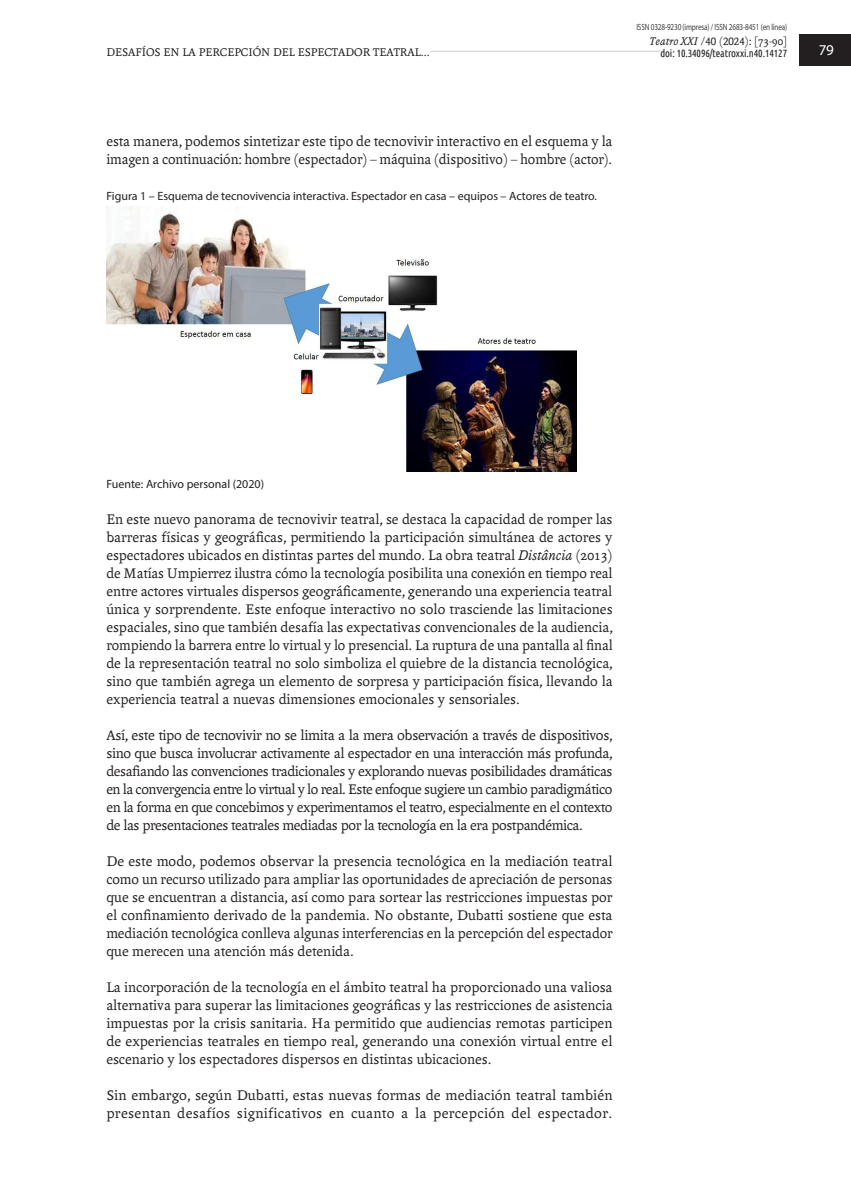
<style>
.page{position:relative;width:851px;height:1191px;background:#fff}
.page>*{position:absolute;margin:0;border:0;box-sizing:border-box;transform-origin:0 0}
.t1{font:15px/18px "Andralis ND Os F";color:#231f20;text-align:justify}
.t2{font:15px/18px "Andralis ND Os F";letter-spacing:.02em;color:#231f20}
.t3{font:15px "Myriad Pro";color:#fff}
.t4{font:12px "Myriad Pro";color:#231f20}
.t5{font:12px "Andralis ND Os F";color:#231f20}
.t6{font:12px "Andralis NDSC";color:#231f20}
.t7{font:10.5px "Ubuntu Condensed";letter-spacing:-.01em;color:#231f20}
.t8{font:9px "Myriad Pro";letter-spacing:-.02em;color:#3e3e3f;scale:.8 1}
.s1{font-family:"Andralis ND Os F";font-style:italic}
.s2{font-family:"Andralis ND Os F"}
.s3{font-style:italic}
</style>
<div class="page">
<hr style="left:112px;top:51px;width:664px;height:1px;background:#d1d2d4">
<div style="left:660px;top:46px;width:127px;height:15px;background:#fff"></div>
<div style="left:799px;top:35px;width:51px;height:31px;background:#231f20"></div>
<div style="left:106px;top:45px;width:324px;height:15px;background:#fff"></div>
<img style="left:106px;top:207px;width:471px;height:264px">
<p class="t8" style="left:636px;top:22px;width:190px">ISSN 0328-9230 (impresa) / ISSN 2683-8451 (en línea)</p>
<p class="t6" style="left:649px;top:34px;width:139px"><span class="s1">Teatro XXI</span> /40 (2024): <span class="s2">[73-90]</span></p>
<p class="t5" style="left:106px;top:46px;width:325px">DESAFÍOS EN LA PERCEPCIÓN DEL ESPECTADOR TEATRAL...</p>
<p class="t7" style="left:660px;top:47px;width:128px">doi: 10.34096/teatroxxi.n40.14127</p>
<p class="t3" style="left:818px;top:41px;width:17px">79</p>
<p class="t1" style="left:106px;top:132px;width:507px">esta manera, podemos sintetizar este tipo de tecnovivir interactivo en el esquema y la imagen a continuación: hombre (espectador) – máquina (dispositivo) – hombre (actor).</p>
<p class="t4" style="left:106px;top:188px;width:492px">Figura 1 – Esquema de tecnovivencia interactiva. Espectador en casa – equipos – Actores de teatro.</p>
<p class="t4" style="left:106px;top:476px;width:159px">Fuente: Archivo personal (2020)</p>
<p class="t1" style="left:106px;top:510px;width:507px">En este nuevo panorama de tecnovivir teatral, se destaca la capacidad de romper las barreras físicas y geográficas, permitiendo la participación simultánea de actores y espectadores ubicados en distintas partes del mundo. La obra teatral <span class="s3">Distância</span> (2013) de Matías Umpierrez ilustra cómo la tecnología posibilita una conexión en tiempo real entre actores virtuales dispersos geográficamente, generando una experiencia teatral única y sorprendente. Este enfoque interactivo no solo trasciende las limitaciones espaciales, sino que también desafía las expectativas convencionales de la audiencia, rompiendo la barrera entre lo virtual y lo presencial. La ruptura de una pantalla al final de la representación teatral no solo simboliza el quiebre de la distancia tecnológica, sino que también agrega un elemento de sorpresa y participación física, llevando la experiencia teatral a nuevas dimensiones emocionales y sensoriales.</p>
<p class="t1" style="left:106px;top:726px;width:507px">Así, este tipo de tecnovivir no se limita a la mera observación a través de dispositivos, sino que busca involucrar activamente al espectador en una interacción más profunda, desafiando las convenciones tradicionales y explorando nuevas posibilidades dramáticas en la convergencia entre lo virtual y lo real. Este enfoque sugiere un cambio paradigmático en la forma en que concebimos y experimentamos el teatro, especialmente en el contexto de las presentaciones teatrales mediadas por la tecnología en la era postpandémica.</p>
<p class="t1" style="left:106px;top:852px;width:508px">De este modo, podemos observar la presencia tecnológica en la mediación teatral como un recurso utilizado para ampliar las oportunidades de apreciación de personas que se encuentran a distancia, así como para sortear las restricciones impuestas por el confinamiento derivado de la pandemia. No obstante, Dubatti sostiene que esta mediación tecnológica conlleva algunas interferencias en la percepción del espectador que merecen una atención más detenida.</p>
<p class="t1" style="left:106px;top:978px;width:507px">La incorporación de la tecnología en el ámbito teatral ha proporcionado una valiosa alternativa para superar las limitaciones geográficas y las restricciones de asistencia impuestas por la crisis sanitaria. Ha permitido que audiencias remotas participen de experiencias teatrales en tiempo real, generando una conexión virtual entre el escenario y los espectadores dispersos en distintas ubicaciones.</p>
<p class="t2" style="left:106px;top:1086px;width:507px">Sin embargo, según Dubatti, estas nuevas formas de mediación teatral también presentan desafíos significativos en cuanto a la percepción del espectador.</p>
</div>
